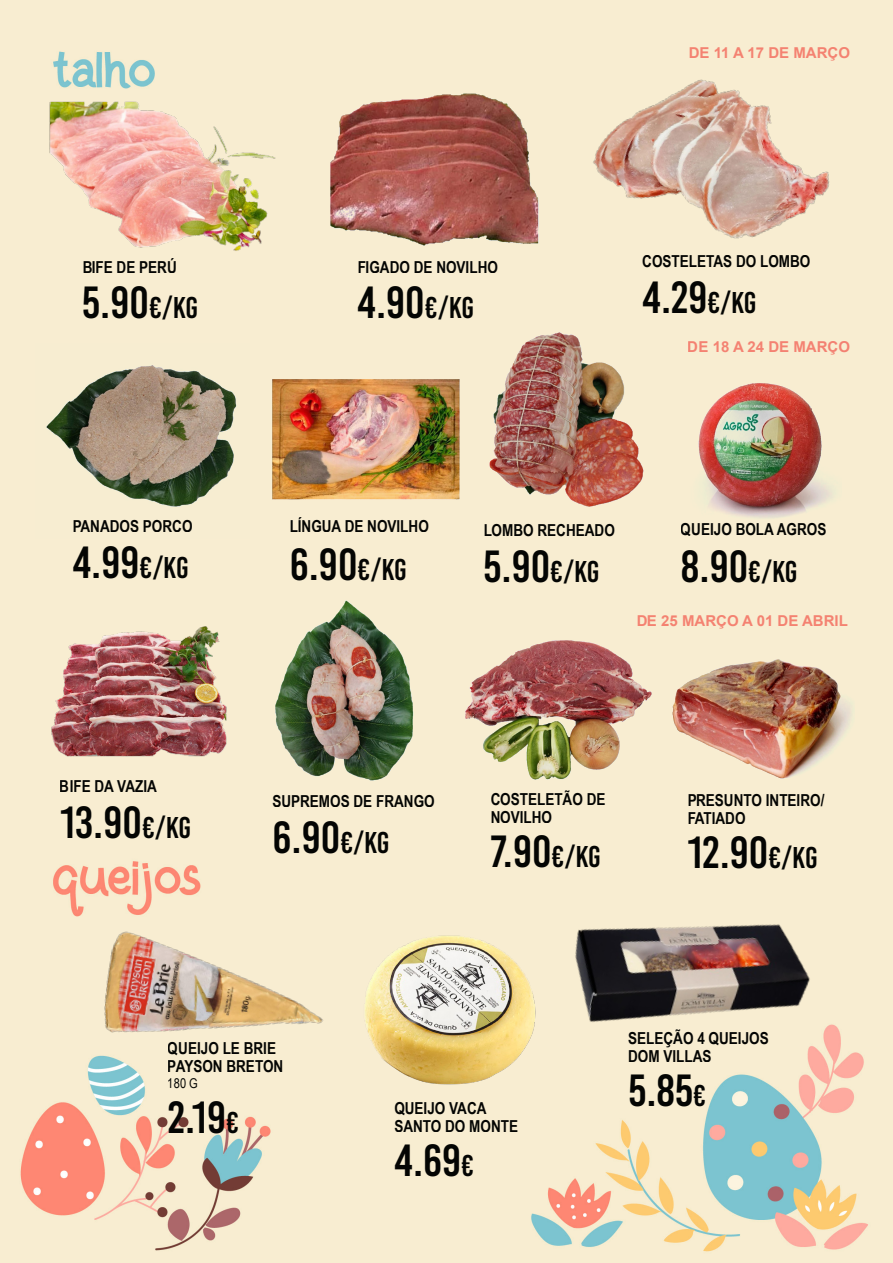
<style>
.page{position:relative;width:893px;height:1263px;background:#fff}
.page>*{position:absolute;margin:0;border:0;box-sizing:border-box;transform-origin:0 0}
.t1{font:45px "Bebas Kai";color:#040503}
.t2{font:700 16.5px/18px "Arial Narrow";color:#040503}
.t3{font:700 15px "Arial";color:#f48271}
.t4{font:700 15px "Arial";color:#f48272}
.t5{font:13.5px "Arial Narrow";color:#040503}
.s1{font-size:30px}
.s2{color:#f38172}
</style>
<div class="page">
<img style="left:0;top:0;width:893px;height:1263px">
<img style="left:43px;top:594px;width:195px;height:195px">
<img style="left:468px;top:324px;width:195px;height:195px">
<img style="left:36px;top:344px;width:214px;height:194px">
<img style="left:572px;top:31px;width:279px;height:252px">
<img style="left:84px;top:908px;width:267px;height:179px">
<img style="left:267px;top:342px;width:196px;height:194px">
<img style="left:671px;top:349px;width:171px;height:179px">
<img style="left:322px;top:76px;width:224px;height:185px">
<img style="left:43px;top:84px;width:238px;height:177px">
<img style="left:251px;top:595px;width:195px;height:195px">
<img style="left:444px;top:608px;width:230px;height:195px">
<img style="left:663px;top:623px;width:196px;height:195px">
<img style="left:354px;top:914px;width:196px;height:195px">
<img style="left:540px;top:827px;width:302px;height:254px">
<p class="t3" style="left:689px;top:43px;width:163px">DE 11 A 17 DE MARÇO</p>
<p class="t2" style="left:82px;top:257px;width:96px">BIFE DE PERÚ</p>
<p class="t1" style="left:82px;top:278px;width:117px">5.90<span class="s1">€/KG</span></p>
<p class="t2" style="left:357px;top:257px;width:142px">FIGADO DE NOVILHO</p>
<p class="t1" style="left:358px;top:278px;width:118px">4.90<span class="s1">€/KG</span></p>
<p class="t2" style="left:642px;top:252px;width:170px">COSTELETAS DO LOMBO</p>
<p class="t1" style="left:642px;top:274px;width:116px">4.29<span class="s1">€/KG</span></p>
<p class="t4" style="left:688px;top:337px;width:164px">DE 18 A 24 DE MA<span class="s2">RÇO</span></p>
<p class="t2" style="left:72px;top:516px;width:122px">PANADOS PORCO</p>
<p class="t1" style="left:73px;top:538px;width:117px">4.99<span class="s1">€/KG</span></p>
<p class="t2" style="left:60px;top:776px;width:98px">BIFE DA VAZIA</p>
<p class="t1" style="left:60px;top:798px;width:133px">13.90<span class="s1">€/KG</span></p>
<p class="t2" style="left:290px;top:516px;width:141px">LÍNGUA DE NOVILHO</p>
<p class="t1" style="left:290px;top:540px;width:118px">6.90<span class="s1">€/KG</span></p>
<p class="t2" style="left:483px;top:520px;width:133px">LOMBO RECHEADO</p>
<p class="t1" style="left:484px;top:542px;width:117px">5.90<span class="s1">€/KG</span></p>
<p class="t2" style="left:681px;top:519px;width:147px">QUEIJO BOLA AGROS</p>
<p class="t1" style="left:681px;top:542px;width:118px">8.90<span class="s1">€/KG</span></p>
<p class="t3" style="left:636px;top:611px;width:213px">DE 25 MARÇO A 01 DE ABRIL</p>
<p class="t2" style="left:272px;top:791px;width:164px">SUPREMOS DE FRANGO</p>
<p class="t1" style="left:273px;top:813px;width:118px">6.90<span class="s1">€/KG</span></p>
<p class="t2" style="left:490px;top:789px;width:117px">COSTELETÃO DE<br>NOVILHO</p>
<p class="t1" style="left:491px;top:827px;width:112px">7.90<span class="s1">€/KG</span></p>
<p class="t2" style="left:687px;top:790px;width:139px">PRESUNTO INTEIRO/<br>FATIADO</p>
<p class="t1" style="left:687px;top:828px;width:132px">12.90<span class="s1">€/KG</span></p>
<p class="t2" style="left:168px;top:1038px;width:117px">QUEIJO LE BRIE<br>PAYSON BRETON</p>
<p class="t5" style="left:168px;top:1073px;width:32px">180 G</p>
<p class="t1" style="left:168px;top:1093px;width:73px">2.19<span class="s1">€</span></p>
<p class="t2" style="left:394px;top:1098px;width:125px">QUEIJO VACA<br>SANTO DO MONTE</p>
<p class="t1" style="left:395px;top:1136px;width:81px">4.69<span class="s1">€</span></p>
<p class="t2" style="left:628px;top:1028px;width:142px">SELEÇÃO 4 QUEIJOS<br>DOM VILLAS</p>
<p class="t1" style="left:628px;top:1066px;width:79px">5.85<span class="s1">€</span></p>
</div>
